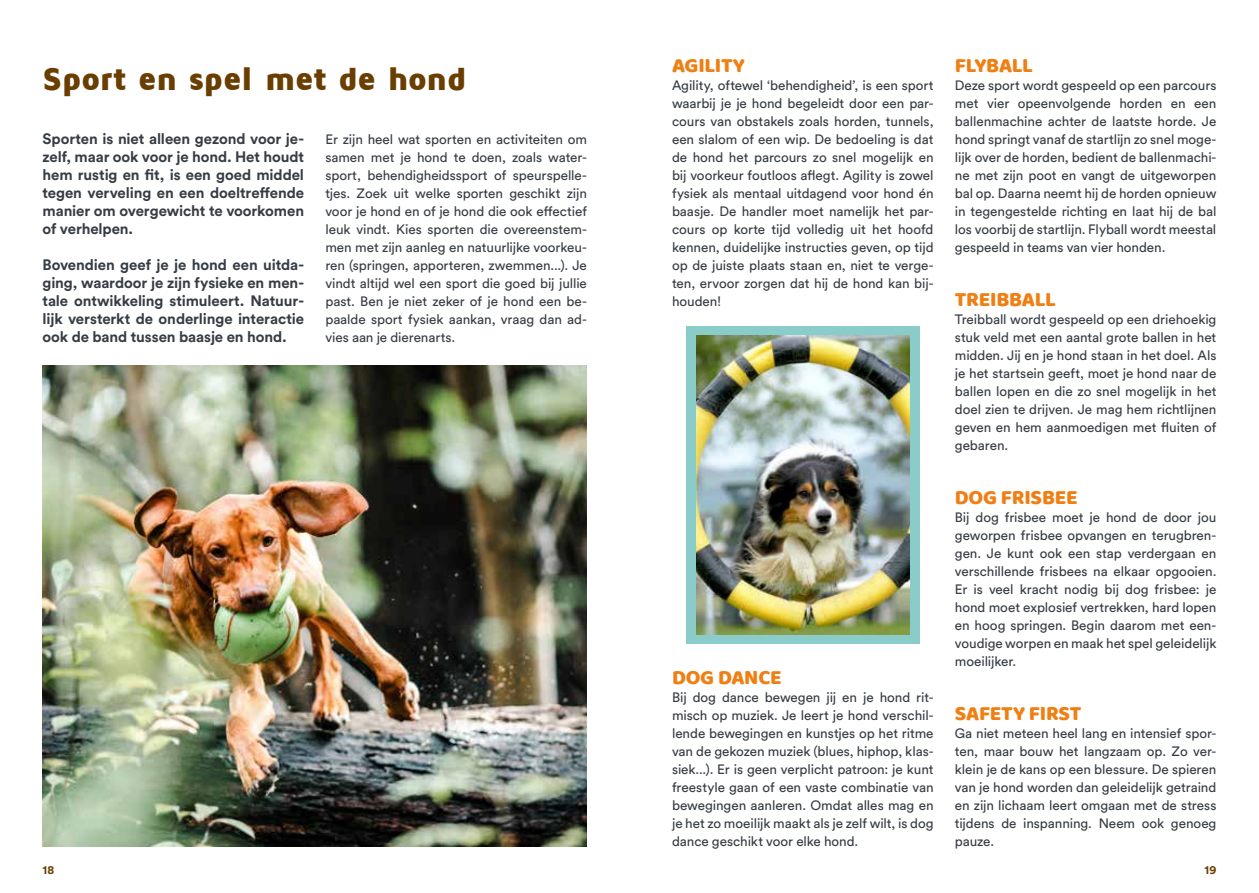
<style>
.page{position:relative;width:1259px;height:893px;background:#fff}
.page>*{position:absolute;margin:0;border:0;box-sizing:border-box;transform-origin:0 0}
.t1{font:900 33px "Maven Pro";letter-spacing:-.015em;color:#6a3d00}
.t2{font:21px "Baloo";letter-spacing:-.01em;color:#ef7f13}
.t3{font:700 15px/18px "Circular Std";letter-spacing:-.005em;color:#363c44;text-align:justify}
.t4{font:13.5px/18px "Circular Std";letter-spacing:-.005em;color:#363c44;text-align:justify}
.t5{font:700 12px "Circular Std";color:#6a3d00}
</style>
<div class="page">
<img style="left:43px;top:366px;width:544px;height:480px">
<div style="left:686px;top:326px;width:233px;height:318px;background:#89ccca"></div>
<img style="left:696px;top:335px;width:213px;height:299px">
<h1 class="t1" style="left:43px;top:61px;width:425px">Sport en spel met de hond</h1>
<p class="t3" style="left:43px;top:129px;width:263px">Sporten is niet alleen gezond voor je&shy;zelf, maar ook voor je hond. Het houdt hem rustig en fit, is een goed middel tegen verveling en een doeltreffende manier om overgewicht te voorkomen of verhelpen.</p>
<p class="t3" style="left:43px;top:255px;width:263px">Bovendien geef je je hond een uitda&shy;ging, waardoor je zijn fysieke en men&shy;tale ontwikkeling stimuleert. Natuur&shy;lijk versterkt de onderlinge interactie ook de band tussen baasje en hond.</p>
<p class="t4" style="left:325px;top:130px;width:263px">Er zijn heel wat sporten en activiteiten om samen met je hond te doen, zoals water&shy;sport, behendigheidssport of speurspelle&shy;tjes. Zoek uit welke sporten geschikt zijn voor je hond en of je hond die ook effectief leuk vindt. Kies sporten die overeenstem&shy;men met zijn aanleg en natuurlijke voorkeu&shy;ren (springen, apporteren, zwemmen...). Je vindt altijd wel een sport die goed bij jullie past. Ben je niet zeker of je hond een be&shy;paalde sport fysiek aankan, vraag dan ad&shy;vies aan je dierenarts.</p>
<h2 class="t2" style="left:672px;top:52px;width:74px">AGILITY</h2>
<p class="t4" style="left:672px;top:76px;width:263px">Agility, oftewel ‘behendigheid’, is een sport waarbij je je hond begeleidt door een par&shy;cours van obstakels zoals horden, tunnels, een slalom of een wip. De bedoeling is dat de hond het parcours zo snel mogelijk en bij voorkeur foutloos aflegt. Agility is zowel fysiek als mentaal uitdagend voor hond én baasje. De handler moet namelijk het par&shy;cours op korte tijd volledig uit het hoofd kennen, duidelijke instructies geven, op tijd op de juiste plaats staan en, niet te verge&shy;ten, ervoor zorgen dat hij de hond kan bij&shy;houden!</p>
<h2 class="t2" style="left:672px;top:664px;width:111px">DOG DANCE</h2>
<p class="t4" style="left:672px;top:688px;width:263px">Bij dog dance bewegen jij en je hond rit&shy;misch op muziek. Je leert je hond verschil&shy;lende bewegingen en kunstjes op het ritme van de gekozen muziek (blues, hiphop, klas&shy;siek...). Er is geen verplicht patroon: je kunt freestyle gaan of een vaste combinatie van bewegingen aanleren. Omdat alles mag en je het zo moeilijk maakt als je zelf wilt, is dog dance geschikt voor elke hond.</p>
<h2 class="t2" style="left:955px;top:52px;width:80px">FLYBALL</h2>
<p class="t4" style="left:955px;top:76px;width:263px">Deze sport wordt gespeeld op een parcours met vier opeenvolgende horden en een ballenmachine achter de laatste horde. Je hond springt vanaf de startlijn zo snel moge&shy;lijk over de horden, bedient de ballenmachi&shy;ne met zijn poot en vangt de uitgeworpen bal op. Daarna neemt hij de horden opnieuw in tegengestelde richting en laat hij de bal los voorbij de startlijn. Flyball wordt meestal gespeeld in teams van vier honden.</p>
<h2 class="t2" style="left:955px;top:286px;width:102px">TREIBBALL</h2>
<p class="t4" style="left:955px;top:310px;width:263px">Treibball wordt gespeeld op een driehoekig stuk veld met een aantal grote ballen in het midden. Jij en je hond staan in het doel. Als je het startsein geeft, moet je hond naar de ballen lopen en die zo snel mogelijk in het doel zien te drijven. Je mag hem richtlijnen geven en hem aanmoedigen met fluiten of gebaren.</p>
<h2 class="t2" style="left:955px;top:484px;width:124px">DOG FRISBEE</h2>
<p class="t4" style="left:955px;top:508px;width:263px">Bij dog frisbee moet je hond de door jou geworpen frisbee opvangen en terugbren&shy;gen. Je kunt ook een stap verdergaan en verschillende frisbees na elkaar opgooien.<br>Er is veel kracht nodig bij dog frisbee: je hond moet explosief vertrekken, hard lopen en hoog springen. Begin daarom met een&shy;voudige worpen en maak het spel geleidelijk moeilijker.</p>
<h2 class="t2" style="left:955px;top:700px;width:128px">SAFETY FIRST</h2>
<p class="t4" style="left:955px;top:724px;width:263px">Ga niet meteen heel lang en intensief spor&shy;ten, maar bouw het langzaam op. Zo ver&shy;klein je de kans op een blessure. De spieren van je hond worden dan geleidelijk getraind en zijn lichaam leert omgaan met de stress tijdens de inspanning. Neem ook genoeg pauze.</p>
<p class="t5" style="left:43px;top:862px;width:13px">18</p>
<p class="t5" style="left:1204px;top:862px;width:13px">19</p>
</div>
